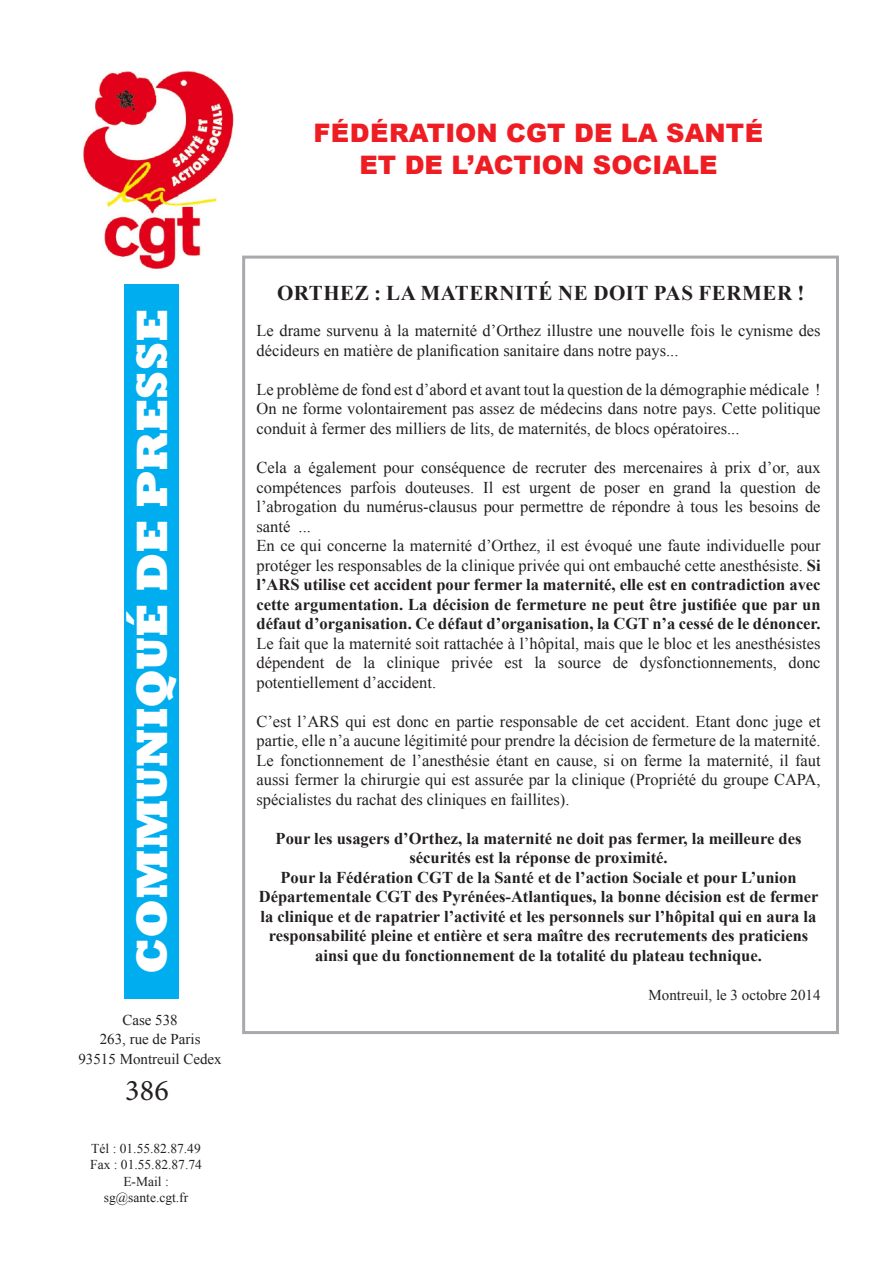
<style>
.page{position:relative;width:893px;height:1263px;background:#fff}
.page>*{position:absolute;margin:0;border:0;box-sizing:border-box;transform-origin:0 0}
.t1{font:800 45px "Rockwell";color:#fff}
.t2{font:30px "Minion Pro";color:#231f20}
.t3{font:900 25.5px "Arial";color:#ee1d23}
.titre{font:700 21px "Times New Roman";letter-spacing:.025em;color:#231f20}
.txt_courant{font:16.5px/19.5px "Times New Roman";color:#231f20;text-align:justify}
.txt_courant-2{font:700 16.5px/19.5px "Times New Roman";color:#231f20;text-align:justify}
.txt_courant-3{font:15px "Times New Roman";color:#231f20}
.t4{font:13.5px "Times New Roman";color:#231f20}
.s1{font-weight:400}
</style>
<div class="page">
<div style="left:242px;top:256px;width:597px;height:778px;border:3px solid #a8a9ad"></div>
<div style="left:124px;top:283px;width:55px;height:716px;background:#00aeef"></div>
<img style="left:83px;top:71px;width:151px;height:198px">
<p class="t3" style="left:314px;top:115px;width:451px">FÉDÉRATION CGT DE LA SANTÉ</p>
<p class="t3" style="left:359px;top:146px;width:360px">ET DE L’ACTION SOCIALE</p>
<p class="t1" style="left:126px;top:974px;width:667px;rotate:-90deg">COMMUNIQUÉ DE PRESSE</p>
<p class="txt_courant-3" style="left:122px;top:1009px;width:57px">Case 538</p>
<p class="txt_courant-3" style="left:100px;top:1029px;width:102px">263, rue de Paris</p>
<p class="txt_courant-3" style="left:78px;top:1048px;width:145px">93515 Montreuil Cedex</p>
<p class="t2" style="left:125px;top:1070px;width:45px">386</p>
<p class="t4" style="left:91px;top:1139px;width:111px">Tél : 01.55.82.87.49</p>
<p class="t4" style="left:90px;top:1155px;width:113px">Fax : 01.55.82.87.74</p>
<p class="t4" style="left:123px;top:1172px;width:47px">E-Mail :</p>
<p class="t4" style="left:104px;top:1188px;width:86px">sg@sante.cgt.fr</p>
<p class="titre" style="left:277px;top:278px;width:529px">ORTHEZ : LA MATERNITÉ NE DOIT PAS FERMER !</p>
<p class="txt_courant" style="left:256px;top:321px;width:566px">Le drame survenu à la maternité d’Orthez illustre une nouvelle fois le cynisme des décideurs en matière de planification sanitaire dans notre pays...</p>
<p class="txt_courant" style="left:256px;top:379px;width:566px">Le problème de fond est d’abord et avant tout la question de la démographie médicale !<br>On ne forme volontairement pas assez de médecins dans notre pays. Cette politique conduit à fermer des milliers de lits, de maternités, de blocs opératoires...</p>
<p class="txt_courant" style="left:256px;top:457px;width:566px">Cela a également pour conséquence de recruter des mercenaires à prix d’or, aux compétences parfois douteuses. Il est urgent de poser en grand la question de l’abrogation du numérus-clausus pour permettre de répondre à tous les besoins de santé ...</p>
<p class="txt_courant-2" style="left:256px;top:535px;width:566px"><span class="s1">En ce qui concerne la maternité d’Orthez, il est évoqué une faute individuelle pour protéger les responsables de la clinique privée qui ont embauché cette anesthésiste.</span> Si l’ARS utilise cet accident pour fermer la maternité, elle est en contradiction avec cette argumentation. La décision de fermeture ne peut être justifiée que par un défaut d’organisation. Ce défaut d’organisation, la CGT n’a cessé de le dénoncer.</p>
<p class="txt_courant" style="left:256px;top:633px;width:566px">Le fait que la maternité soit rattachée à l’hôpital, mais que le bloc et les anesthésistes dépendent de la clinique privée est la source de dysfonctionnements, donc potentiellement d’accident.</p>
<p class="txt_courant" style="left:256px;top:711px;width:566px">C’est l’ARS qui est donc en partie responsable de cet accident. Etant donc juge et partie, elle n’a aucune légitimité pour prendre la décision de fermeture de la maternité.</p>
<p class="txt_courant" style="left:256px;top:750px;width:566px">Le fonctionnement de l’anesthésie étant en cause, si on ferme la maternité, il faut aussi fermer la chirurgie qui est assurée par la clinique (Propriété du groupe CAPA, spécialistes du rachat des cliniques en faillites).</p>
<p class="txt_courant-2" style="left:259px;top:828px;width:561px;text-align:center">Pour les usagers d’Orthez, la maternité ne doit pas fermer, la meilleure des sécurités est la réponse de proximité.<br>Pour la Fédération CGT de la Santé et de l’action Sociale et pour L’union Départementale CGT des Pyrénées-Atlantiques, la bonne décision est de fermer la clinique et de rapatrier l’activité et les personnels sur l’hôpital qui en aura la responsabilité pleine et entière et sera maître des recrutements des praticiens ainsi que du fonctionnement de la totalité du plateau technique.</p>
<p class="txt_courant-3" style="left:649px;top:984px;width:174px">Montreuil, le 3 octobre 2014</p>
</div>
